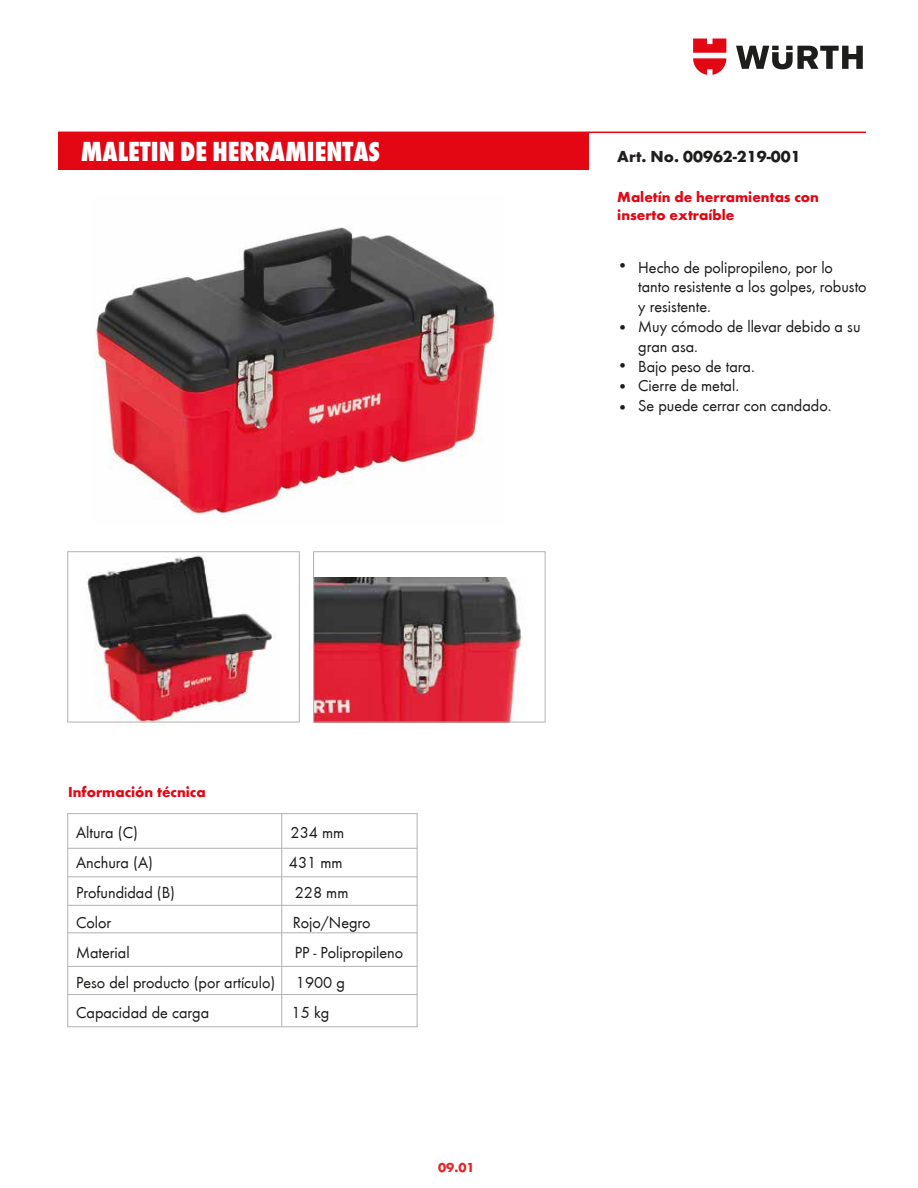
<style>
.page{position:relative;width:918px;height:1188px;background:#fff}
.page>*{position:absolute;margin:0;border:0;box-sizing:border-box;transform-origin:0 0}
.t1{font:800 condensed 28.5px "Wuerth";color:#fff}
.t2{font:16.5px/19.8px "Wuerth";color:#1d1d1b;text-align:justify}
.t3{font:700 16.5px "Wuerth";color:#1d1d1b}
.t4{font:700 15px/18px "Wuerth";color:#e30613}
.t5{font:700 13.5px "Wuerth";color:#e62629}
.s1{color:#231f20}
</style>
<div class="page">
<svg style="left:736px;top:46px;width:127px;height:23px"></svg>
<svg style="left:693px;top:39px;width:33px;height:36px"></svg>
<hr style="left:58px;top:132px;width:808px;height:1px;background:#e30613">
<div style="left:58px;top:132px;width:531px;height:38px;background:#e30613"></div>
<div style="left:67px;top:813px;width:350px;height:214px;border:1px solid #b3b2b2"></div>
<hr style="left:68px;top:848px;width:349px;height:1px;background:#b3b2b2">
<hr style="left:68px;top:876px;width:349px;height:1px;background:#b3b2b2">
<hr style="left:68px;top:905px;width:349px;height:1px;background:#b3b2b2">
<hr style="left:68px;top:932px;width:349px;height:1px;background:#b3b2b2">
<hr style="left:68px;top:966px;width:349px;height:1px;background:#b3b2b2">
<hr style="left:68px;top:994px;width:349px;height:1px;background:#b3b2b2">
<hr style="left:281px;top:814px;width:1px;height:213px;background:#b3b2b2">
<img style="left:94px;top:227px;width:403px;height:287px">
<img style="left:80px;top:555px;width:199px;height:172px">
<img style="left:315px;top:577px;width:209px;height:143px">
<div style="left:313px;top:551px;width:233px;height:171px;border:1px solid #b3b2b2"></div>
<div style="left:67px;top:551px;width:233px;height:171px;border:1px solid #b3b2b2"></div>
<h1 class="t1" style="left:81px;top:132px;width:301px">MALETIN DE HERRAMIENTAS</h1>
<p class="t3" style="left:617px;top:144px;width:185px"><span class="s1">Art. N</span>o. 00962-219-001</p>
<p class="t4" style="left:617px;top:187px;width:203px">Maletín de herramientas con inserto extraíble</p>
<p class="t4" style="left:68px;top:782px;width:139px">Información técnica</p>
<p class="t2" style="left:76px;top:821px;width:63px">Altura (C)</p>
<p class="t2" style="left:291px;top:821px;width:55px">234 mm</p>
<p class="t2" style="left:76px;top:851px;width:78px">Anchura (A)</p>
<p class="t2" style="left:289px;top:851px;width:55px">431 mm</p>
<p class="t2" style="left:76px;top:881px;width:101px">Profundidad (B)</p>
<p class="t2" style="left:295px;top:881px;width:55px">228 mm</p>
<p class="t2" style="left:76px;top:911px;width:37px">Color</p>
<p class="t2" style="left:293px;top:911px;width:79px">Rojo/Negro</p>
<p class="t2" style="left:76px;top:941px;width:55px">Material</p>
<p class="t2" style="left:295px;top:941px;width:110px">PP - Polipropileno</p>
<p class="t2" style="left:76px;top:971px;width:201px">Peso del producto (por artículo)</p>
<p class="t2" style="left:296px;top:971px;width:51px">1900 g</p>
<p class="t2" style="left:76px;top:1001px;width:134px">Capacidad de carga</p>
<p class="t2" style="left:292px;top:1001px;width:39px">15 kg</p>
<p class="t5" style="left:438px;top:1158px;width:38px">09.01</p>
<p class="t2" style="left:617px;top:255px;width:13px">•</p>
<p class="t2" style="left:617px;top:317px;width:13px">•</p>
<p class="t2" style="left:617px;top:354px;width:13px;line-height:21px">• • •</p>
<p class="t2" style="left:638px;top:256px;width:230px;text-align:left">Hecho de polipropileno, por lo tanto resistente a los golpes, robusto y resistente.<br>Muy cómodo de llevar debido a su gran asa.<br>Bajo peso de tara.<br>Cierre de metal.<br>Se puede cerrar con candado.</p>
</div>
